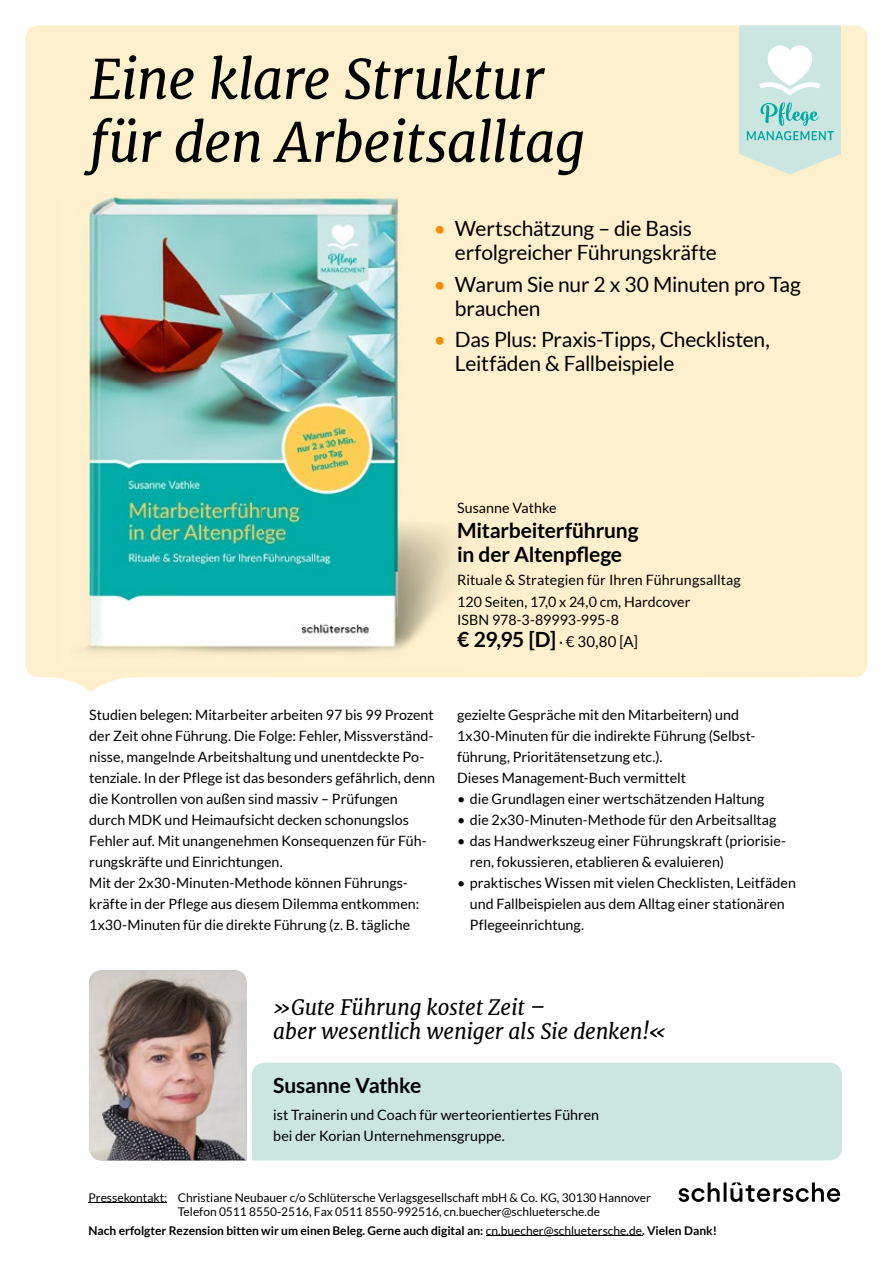
<style>
.page{position:relative;width:893px;height:1263px;background:#fff}
.page>*{position:absolute;margin:0;border:0;box-sizing:border-box;transform-origin:0 0}
.t1{font:italic 54px/63px "Merriweather";letter-spacing:-.02em;color:#000}
.t2{font:21px/24px "Lato";letter-spacing:-.01em;color:#000}
.t3{font:700 21px/24px "Lato";letter-spacing:-.005em;color:#000}
.t4{font:italic 21px/24px "Merriweather";letter-spacing:-.015em;color:#000}
.t5{font:14.25px/21px "Lato";color:#000}
.t6{font:12px/14.4px "Lato";color:#000}
.t7{font:700 12px "Lato";color:#000}
.s1{color:#f48e00}
.s2{font-weight:400;font-size:14.25px}
.s3{font-weight:400;font-size:15px}
.s4{font-weight:400}
</style>
<div class="page">
<div style="left:26px;top:26px;width:841px;height:651px;background:#fff0cd;border-radius:13px"></div>
<svg style="left:739px;top:26px;width:102px;height:148px;background:#cae5df"></svg>
<svg style="left:44px;top:677px;width:762px;height:15px"></svg>
<div style="left:252px;top:1063px;width:590px;height:97px;background:#cbe5e1"></div>
<img style="left:89px;top:970px;width:158px;height:190px">
<img style="left:85px;top:196px;width:371px;height:458px">
<hr style="left:89px;top:1202px;width:78px;height:1px;background:#000">
<hr style="left:486px;top:1235px;width:156px;height:1px;background:#000">
<svg style="left:678px;top:1182px;width:162px;height:20px"></svg>
<h1 class="t1" style="left:89px;top:47px;width:497px">Eine klare Struktur für den Arbeitsalltag</h1>
<h2 class="t2" style="left:455px;top:216px;width:263px;text-indent:-21px"><span class="s1">•</span> Wertschätzung – die Basis erfolgreicher Führungskräfte</h2>
<h2 class="t2" style="left:455px;top:272px;width:347px;text-indent:-21px"><span class="s1">•</span> Warum Sie nur 2 x 30 Minuten pro Tag brauchen</h2>
<h2 class="t2" style="left:455px;top:327px;width:316px;text-indent:-21px"><span class="s1">•</span> Das Plus: Praxis-Tipps, Checklisten,<br>Leitfäden &amp; Fallbeispiele</h2>
<p class="t5" style="left:457px;top:497px;width:101px">Susanne Vathke</p>
<h2 class="t3" style="left:457px;top:518px;width:183px">Mitarbeiterführung in der Altenpflege</h2>
<p class="t5" style="left:457px;top:568px;width:285px;line-height:22.2px">Rituale &amp; Strategien für Ihren Führungsalltag<br>120 Seiten, 17,0 x 24,0 cm, Hardcover</p>
<p class="t5" style="left:457px;top:609px;width:163px">ISBN 978-3-89993-995-8</p>
<h2 class="t3" style="left:457px;top:627px;width:182px">€ 29,95 [D] <span class="s2">·</span> <span class="s3">€ 30,80 [A]</span></h2>
<p class="t5" style="left:89px;top:704px;width:347px">Studien belegen: Mitarbeiter arbeiten 97 bis 99 Prozent der Zeit ohne Führung. Die Folge: Fehler, Missverständ&shy;nisse, mangelnde Arbeitshaltung und unentdeckte Po&shy;tenziale. In der Pflege ist das besonders gefährlich, denn die Kontrollen von außen sind massiv – Prüfungen durch MDK und Heimaufsicht decken schonungslos Fehler auf. Mit unangenehmen Konsequenzen für Füh&shy;rungskräfte und Einrichtungen.<br>Mit der 2x30-Minuten-Methode können Führungs&shy;kräfte in der Pflege aus diesem Dilemma entkommen:<br>1x30-Minuten für die direkte Führung (z. B. tägliche</p>
<p class="t5" style="left:457px;top:704px;width:300px">gezielte Gespräche mit den Mitarbeitern) und 1x30-Minuten für die indirekte Führung (Selbst&shy;führung, Prioritätensetzung etc.).<br>Dieses Management-Buch vermittelt</p>
<p class="t5" style="left:457px;top:788px;width:309px">• die Grundlagen einer wertschätzenden Haltung</p>
<p class="t5" style="left:457px;top:809px;width:321px">• die 2x30-Minuten-Methode für den Arbeitsalltag</p>
<p class="t5" style="left:470px;top:830px;width:318px;text-indent:-13px">• das Handwerkszeug einer Führungskraft (priorisie&shy;ren, fokussieren, etablieren &amp; evaluieren)</p>
<p class="t5" style="left:470px;top:872px;width:328px;text-indent:-13px">• praktisches Wissen mit vielen Checklisten, Leitfäden und Fallbeispielen aus dem Alltag einer stationären<br>Pflegeeinrichtung.</p>
<h2 class="t4" style="left:273px;top:995px;width:395px">»Gute Führung kostet Zeit –<br>aber wesentlich weniger als Sie denken!«</h2>
<h2 class="t3" style="left:273px;top:1073px;width:150px">Susanne Vathke</h2>
<p class="t5" style="left:273px;top:1104px;width:328px">ist Trainerin und Coach für werteorientiertes Führen bei der Korian Unternehmensgruppe.</p>
<p class="t6" style="left:178px;top:1190px;width:475px;text-indent:-89px">Pressekontakt: Christiane Neubauer c/o Schlütersche Verlagsgesellschaft mbH &amp; Co. KG, 30130 Hannover<br>Telefon 0511 8550-2516, Fax 0511 8550-992516, cn.buecher@schluetersche.de</p>
<p class="t7" style="left:89px;top:1223px;width:630px">Nach erfolgter Rezension bitten wir um einen Beleg. Gerne auch digital an: <span class="s4">cn.buecher@schluetersche.de</span>. Vielen Dank!</p>
</div>
